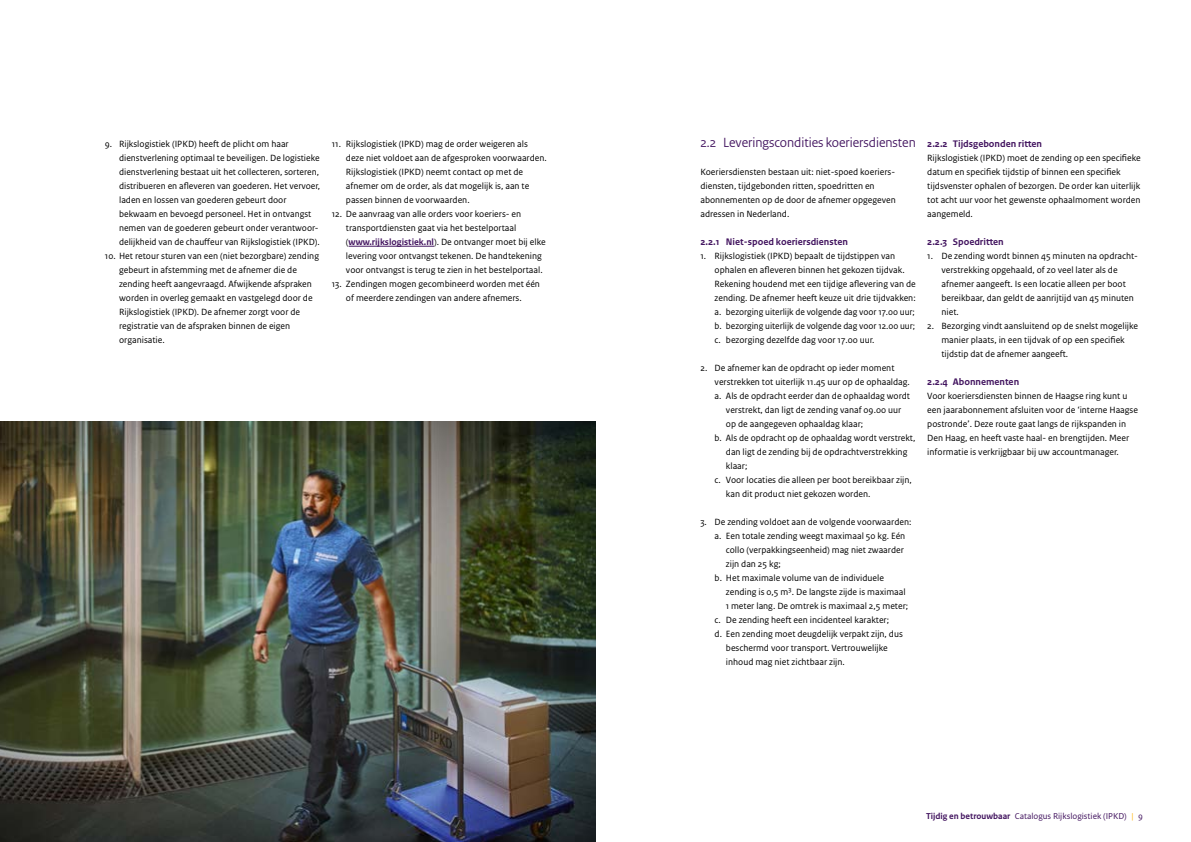
<style>
.page{position:relative;width:1191px;height:842px;background:#fff}
.page>*{position:absolute;margin:0;border:0;box-sizing:border-box;transform-origin:0 0}
.t1{font:14px "Rijksoverheid Sans Heading";color:#42145f}
.t2{font:700 10px "Rijksoverheid Sans Text";color:#42145f}
.t3{font:9.5px/14px "Rijksoverheid Sans Text";color:#000}
.t4{font:9px "Rijksoverheid Sans Text";color:#42145f}
.s1{font-weight:700;color:#42145f}
.s2{font-weight:700}
.s3{color:#ffb612}
</style>
<div class="page">
<hr style="left:349px;top:246px;width:85px;height:1px;background:#42145f">
<img style="left:0;top:421px;width:595px;height:421px">
<p class="t3" style="left:119px;top:137px;width:203px;text-indent:-14px">9. Rijkslogistiek (IPKD) heeft de plicht om haar dienstverlening optimaal te beveiligen. De logistieke dienstverlening bestaat uit het collecteren, sorteren, distribueren en afleveren van goederen. Het vervoer, laden en lossen van goederen gebeurt door bekwaam en bevoegd personeel. Het in ontvangst nemen van de goederen gebeurt onder verantwoor&shy;delijkheid van de chauffeur van Rijkslogistiek (IPKD).</p>
<p class="t3" style="left:119px;top:249px;width:201px;text-indent:-14px">10. Het retour sturen van een (niet bezorgbare) zending gebeurt in afstemming met de afnemer die de zending heeft aangevraagd. Afwijkende afspraken worden in overleg gemaakt en vastgelegd door de Rijkslogistiek (IPKD). De afnemer zorgt voor de registratie van de afspraken binnen de eigen organisatie.</p>
<p class="t3" style="left:346px;top:137px;width:202px;text-indent:-14px">11. Rijkslogistiek (IPKD) mag de order weigeren als deze niet voldoet aan de afgesproken voorwaarden.<br>Rijkslogistiek (IPKD) neemt contact op met de afnemer om de order, als dat mogelijk is, aan te passen binnen de voorwaarden.</p>
<p class="t3" style="left:346px;top:207px;width:201px;text-indent:-14px">12. De aanvraag van alle orders voor koeriers- en transportdiensten gaat via het bestelportaal (<span class="s1">www.rijkslogistiek.nl</span>). De ontvanger moet bij elke levering voor ontvangst tekenen. De handtekening voor ontvangst is terug te zien in het bestelportaal.</p>
<p class="t3" style="left:332px;top:277px;width:210px;text-align:center">13. Zendingen mogen gecombineerd worden met één of meerdere zendingen van andere afnemers.</p>
<h1 class="t1" style="left:700px;top:135px;width:217px">2.2 Leveringscondities koeriersdiensten</h1>
<p class="t3" style="left:700px;top:165px;width:197px">Koeriersdiensten bestaan uit: niet-spoed koeriers&shy;diensten, tijdgebonden ritten, spoedritten en abonnementen op de door de afnemer opgegeven adressen in Nederland.</p>
<p class="t2" style="left:700px;top:236px;width:149px">2.2.1 Niet-spoed koeriersdiensten</p>
<p class="t3" style="left:714px;top:249px;width:203px;text-indent:-14px">1. Rijkslogistiek (IPKD) bepaalt de tijdstippen van ophalen en afleveren binnen het gekozen tijdvak.<br>Rekening houdend met een tijdige aflevering van de zending. De afnemer heeft keuze uit drie tijdvakken: a. bezorging uiterlijk de volgende dag voor 17.00 uur; b. bezorging uiterlijk de volgende dag voor 12.00 uur; c. bezorging dezelfde dag voor 17.00 uur.</p>
<p class="t3" style="left:700px;top:361px;width:195px">2. De afnemer kan de opdracht op ieder moment</p>
<p class="t3" style="left:714px;top:375px;width:197px">verstrekken tot uiterlijk 11.45 uur op de ophaaldag.</p>
<p class="t3" style="left:714px;top:389px;width:197px">a. Als de opdracht eerder dan de ophaaldag wordt</p>
<p class="t3" style="left:726px;top:403px;width:177px">verstrekt, dan ligt de zending vanaf 09.00 uur</p>
<p class="t3" style="left:726px;top:417px;width:139px">op de aangegeven ophaaldag klaar;</p>
<p class="t3" style="left:714px;top:431px;width:202px">b. Als de opdracht op de ophaaldag wordt verstrekt,</p>
<p class="t3" style="left:726px;top:445px;width:183px">dan ligt de zending bij de opdrachtverstrekking</p>
<p class="t3" style="left:726px;top:459px;width:23px">klaar;</p>
<p class="t3" style="left:714px;top:473px;width:199px">c. Voor locaties die alleen per boot bereikbaar zijn,</p>
<p class="t3" style="left:726px;top:487px;width:146px">kan dit product niet gekozen worden.</p>
<p class="t3" style="left:700px;top:515px;width:212px">3. De zending voldoet aan de volgende voorwaarden:</p>
<p class="t3" style="left:714px;top:529px;width:192px">a. Een totale zending weegt maximaal 50 kg. Eén</p>
<p class="t3" style="left:726px;top:543px;width:179px">collo (verpakkingseenheid) mag niet zwaarder</p>
<p class="t3" style="left:726px;top:557px;width:56px">zijn dan 25 kg;</p>
<p class="t3" style="left:714px;top:571px;width:171px">b. Het maximale volume van de individuele</p>
<p class="t3" style="left:726px;top:585px;width:181px">zending is 0,5 m³. De langste zijde is maximaal</p>
<p class="t3" style="left:726px;top:599px;width:184px">1 meter lang. De omtrek is maximaal 2,5 meter;</p>
<p class="t3" style="left:714px;top:613px;width:176px">c. De zending heeft een incidenteel karakter;</p>
<p class="t3" style="left:714px;top:627px;width:190px">d. Een zending moet deugdelijk verpakt zijn, dus</p>
<p class="t3" style="left:726px;top:641px;width:163px">beschermd voor transport. Vertrouwelijke</p>
<p class="t3" style="left:726px;top:655px;width:120px">inhoud mag niet zichtbaar zijn.</p>
<p class="t2" style="left:927px;top:138px;width:116px">2.2.2 Tijdsgebonden ritten</p>
<p class="t3" style="left:927px;top:151px;width:215px">Rijkslogistiek (IPKD) moet de zending op een specifieke datum en specifiek tijdstip of binnen een specifiek tijdsvenster ophalen of bezorgen. De order kan uiterlijk tot acht uur voor het gewenste ophaalmoment worden aangemeld.</p>
<p class="t2" style="left:927px;top:236px;width:78px">2.2.3 Spoedritten</p>
<p class="t3" style="left:941px;top:249px;width:198px;text-indent:-14px">1. De zending wordt binnen 45 minuten na opdracht&shy;verstrekking opgehaald, of zo veel later als de afnemer aangeeft. Is een locatie alleen per boot bereikbaar, dan geldt de aanrijtijd van 45 minuten niet.</p>
<p class="t3" style="left:941px;top:319px;width:198px;text-indent:-14px">2. Bezorging vindt aansluitend op de snelst mogelijke manier plaats, in een tijdvak of op een specifiek tijdstip dat de afnemer aangeeft.</p>
<p class="t2" style="left:927px;top:376px;width:93px">2.2.4 Abonnementen</p>
<p class="t3" style="left:927px;top:389px;width:212px">Voor koeriersdiensten binnen de Haagse ring kunt u een jaarabonnement afsluiten voor de ‘interne Haagse postronde’. Deze route gaat langs de rijkspanden in Den Haag, en heeft vaste haal- en brengtijden. Meer informatie is verkrijgbaar bij uw accountmanager.</p>
<p class="t4" style="left:926px;top:811px;width:218px"><span class="s2">Tijdig en betrouwbaar</span> Catalogus Rijkslogistiek (IPKD) <span class="s3">|</span> 9</p>
</div>
